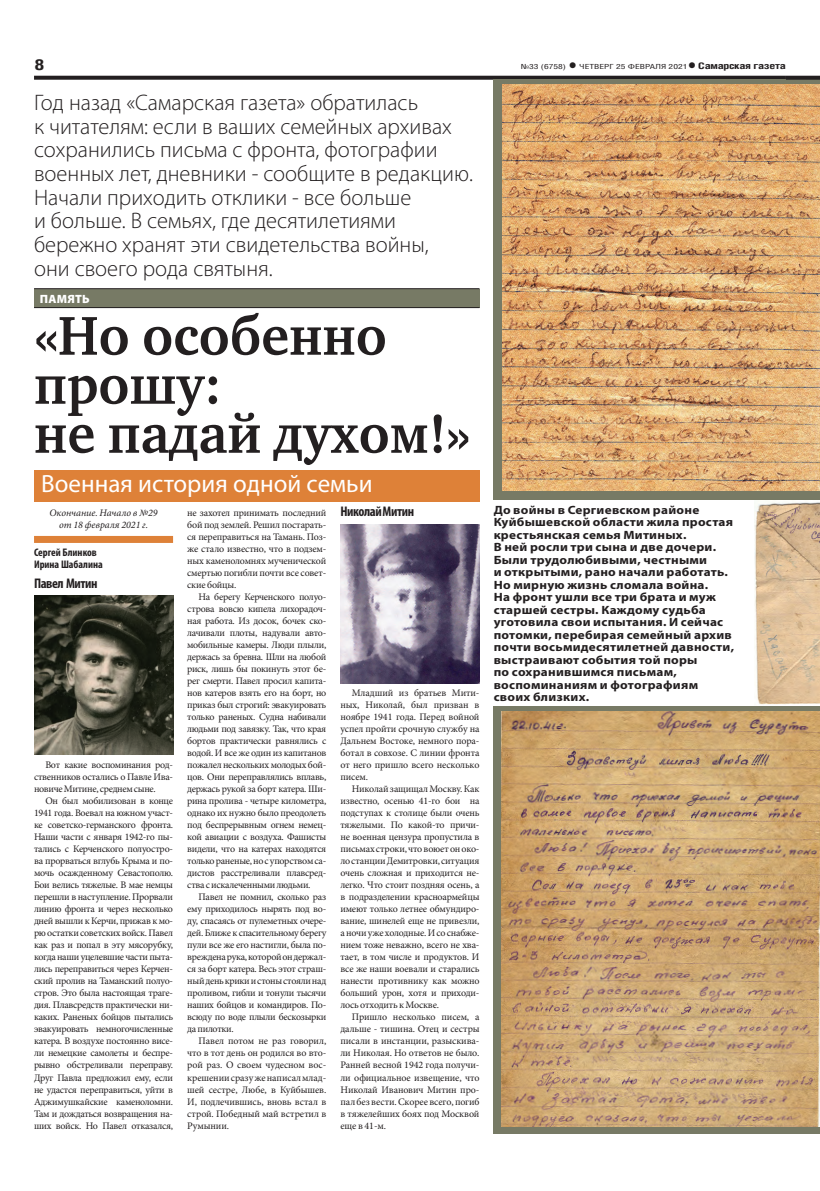
<style>
.page{position:relative;width:820px;height:1191px;background:#fff}
.page>*{position:absolute;margin:0;border:0;box-sizing:border-box;transform-origin:0 0}
.t1{font:700 56px/49px "Charter C";color:#231f20;scale:.95 1}
.t2{font:25px "Myriad Pro";color:#fff}
.t3{font:300 22.5px/23.7px "Myriad Pro";color:#231f20}
.t4{font:700 15px "Helios Cond";color:#231f20;scale:1.4 1}
.t5{font:700 condensed 14px "Myriad Pro";letter-spacing:-.03em;color:#231f20}
.t6{font:700 12px/12.5px "Myriad Pro";letter-spacing:.02em;color:#231f20;scale:1.1 1}
.t7{font:900 12px "Myriad Pro";letter-spacing:.02em;color:#fff}
.t8{font:700 condensed 11px/12px "Myriad Pro";color:#231f20}
.t9{font:10px/12px "Minion Pro";letter-spacing:-.02em;color:#231f20;text-align:justify}
.t10{font:italic 10px/12px "Minion Pro";color:#231f20;text-align:center}
.t11{font:700 9px "Helios Cond";letter-spacing:-.02em;color:#231f20;scale:1.4 1}
.t12{font:7px "Helios Cond";color:#231f20;scale:1.4 1}
.s1{font-weight:700;font-size:16px}
.s2{font-size:16px}
</style>
<div class="page">
<svg style="left:34px;top:76px;width:751px;height:4px;background:#343130"></svg>
<div style="left:493px;top:80px;width:326px;height:1054px;background:#777a65"></div>
<svg style="left:785px;top:76px;width:34px;height:4px"></svg>
<div style="left:34px;top:289px;width:445px;height:19px;background:#777a65"></div>
<hr style="left:34px;top:288px;width:445px;height:1px;background:#231f20">
<hr style="left:34px;top:307px;width:445px;height:1px;background:#231f20">
<div style="left:34px;top:470px;width:445px;height:31px;background:#de8138"></div>
<div style="left:34px;top:536px;width:139px;height:7px;background:#de8138"></div>
<img style="left:34px;top:595px;width:139px;height:159px">
<img style="left:340px;top:524px;width:139px;height:159px">
<div style="left:493px;top:500px;width:326px;height:206px;background:#fff"></div>
<img style="left:501px;top:711px;width:318px;height:416px">
<img style="left:502px;top:85px;width:317px;height:406px">
<img style="left:754px;top:502px;width:65px;height:203px">
<h3 class="t4" style="left:34px;top:55px;width:9px">8</h3>
<p class="t12" style="left:520px;top:63px;width:120px">№33 (6758) <span class="s1">•</span> четверг 25 февраля 2021</p>
<p class="t11" style="left:687px;top:61px;width:72px"><span class="s2">•</span> Самарская газета</p>
<p class="t3" style="left:34px;top:90px;width:440px">Год назад «Самарская газета» обратилась<br>к читателям: если в ваших семейных архивах сохранились письма с фронта, фотографии военных лет, дневники - сообщите в редакцию.<br>Начали приходить отклики - все больше<br>и больше. В семьях, где десятилетиями бережно хранят эти свидетельства войны,<br>они своего рода святыня.</p>
<p class="t7" style="left:40px;top:292px;width:51px">Память</p>
<h1 class="t1" style="left:34px;top:312px;width:461px">«Но особенно прошу:<br>не падай духом!»</h1>
<h2 class="t2" style="left:41px;top:468px;width:333px">Военная история одной семьи</h2>
<p class="t10" style="left:49px;top:507px;width:109px">Окончание. Начало в №29 от 18 февраля 2021 г.</p>
<p class="t8" style="left:34px;top:546px;width:70px">Сергей Блинков<br>Ирина Шабалина</p>
<h3 class="t5" style="left:34px;top:575px;width:65px">Павел Митин</h3>
<h3 class="t5" style="left:340px;top:503px;width:75px">Николай Митин</h3>
<p class="t9" style="left:187px;top:507px;width:140px">не захотел принимать последний бой под землей. Решил постарать&shy;ся переправиться на Тамань. Поз&shy;же стало известно, что в подзем&shy;ных каменоломнях мученической смертью погибли почти все совет&shy;ские бойцы.</p>
<p class="t9" style="left:187px;top:591px;width:140px;text-indent:11px">На берегу Керченского полуо&shy;строва вовсю кипела лихорадоч&shy;ная работа. Из досок, бочек ско&shy;лачивали плоты, надували авто&shy;мобильные камеры. Люди плыли, держась за бревна. Шли на любой риск, лишь бы покинуть этот бе&shy;рег смерти. Павел просил капита&shy;нов катеров взять его на борт, но приказ был строгий: эвакуировать только раненых. Судна набивали людьми под завязку. Так, что края бортов практически равнялись с водой. И все же один из капитанов пожалел нескольких молодых бой&shy;цов. Они переправлялись вплавь, держась рукой за борт катера. Ши&shy;рина пролива - четыре километра, однако их нужно было преодолеть под беспрерывным огнем немец&shy;кой авиации с воздуха. Фашисты видели, что на катерах находятся только раненые, но с упорством са&shy;дистов расстреливали плавсред&shy;ства с искалеченными людьми.</p>
<p class="t9" style="left:187px;top:891px;width:140px;text-indent:11px">Павел не помнил, сколько раз ему приходилось нырять под во&shy;ду, спасаясь от пулеметных очере&shy;дей. Ближе к спасительному берегу пули все же его настигли, была по&shy;вреждена рука, которой он держал&shy;ся за борт катера. Весь этот страш&shy;ный день крики и стоны стояли над проливом, гибли и тонули тысячи наших бойцов и командиров. По&shy;всюду по воде плыли бескозырки да пилотки.</p>
<p class="t9" style="left:187px;top:1035px;width:140px;text-indent:11px">Павел потом не раз говорил, что в тот день он родился во вто&shy;рой раз. О своем чудесном вос&shy;крешении сразу же написал млад&shy;шей сестре, Любе, в Куйбышев.<br>И, подлечившись, вновь встал в строй. Победный май встретил в Румынии.</p>
<p class="t9" style="left:340px;top:687px;width:140px;text-indent:11px">Младший из братьев Мити&shy;ных, Николай, был призван в ноябре 1941 года. Перед войной успел пройти срочную службу на Дальнем Востоке, немного пора&shy;ботал в совхозе. С линии фронта от него пришло всего несколько писем.</p>
<p class="t9" style="left:340px;top:783px;width:140px;text-indent:11px">Николай защищал Москву. Как известно, осенью 41-го бои на подступах к столице были очень тяжелыми. По какой-то причи&shy;не военная цензура пропустила в письмах строки, что воюет он око&shy;ло станции Демитровки, ситуация очень сложная и приходится не&shy;легко. Что стоит поздняя осень, а в подразделении красноармейцы имеют только летнее обмундиро&shy;вание, шинелей еще не привезли, а ночи уже холодные. И со снабже&shy;нием тоже неважно, всего не хва&shy;тает, в том числе и продуктов. И все же наши воевали и старались нанести противнику как можно больший урон, хотя и приходи&shy;лось отходить к Москве.</p>
<p class="t9" style="left:340px;top:1011px;width:140px;text-indent:11px">Пришло несколько писем, а дальше - тишина. Отец и сестры писали в инстанции, разыскива&shy;ли Николая. Но ответов не было.<br>Ранней весной 1942 года получи&shy;ли официальное извещение, что Николай Иванович Митин про&shy;пал без вести. Скорее всего, погиб в тяжелейших боях под Москвой еще в 41-м.</p>
<p class="t9" style="left:34px;top:759px;width:140px;text-indent:11px">Вот какие воспоминания род&shy;ственников остались о Павле Ива&shy;новиче Митине, среднем сыне.</p>
<p class="t9" style="left:34px;top:795px;width:140px;text-indent:11px">Он был мобилизован в конце 1941 года. Воевал на южном участ&shy;ке советско-германского фронта.<br>Наши части с января 1942-го пы&shy;тались с Керченского полуостро&shy;ва прорваться вглубь Крыма и по&shy;мочь осажденному Севастополю.<br>Бои велись тяжелые. В мае немцы перешли в наступление. Прорвали линию фронта и через несколько дней вышли к Керчи, прижав к мо&shy;рю остатки советских войск. Павел как раз и попал в эту мясорубку, когда наши уцелевшие части пыта&shy;лись переправиться через Керчен&shy;ский пролив на Таманский полуо&shy;стров. Это была настоящая траге&shy;дия. Плавсредств практически ни&shy;каких. Раненых бойцов пытались эвакуировать немногочисленные катера. В воздухе постоянно висе&shy;ли немецкие самолеты и беспре&shy;рывно обстреливали переправу.<br>Друг Павла предложил ему, если не удастся переправиться, уйти в Аджимушкайские каменоломни.<br>Там и дождаться возвращения на&shy;ших войск. Но Павел отказался,</p>
<p class="t6" style="left:493px;top:503px;width:220px">До войны в Сергиевском районе<br>Куйбышевской области жила простая крестьянская семья Митиных.<br>В ней росли три сына и две дочери.<br>Были трудолюбивыми, честными<br>и открытыми, рано начали работать.<br>Но мирную жизнь сломала война.<br>На фронт ушли все три брата и муж старшей сестры. Каждому судьба уготовила свои испытания. И сейчас потомки, перебирая семейный архив почти восьмидесятилетней давности, выстраивают события той поры<br>по сохранившимся письмам, воспоминаниям и фотографиям своих близких.</p>
</div>
